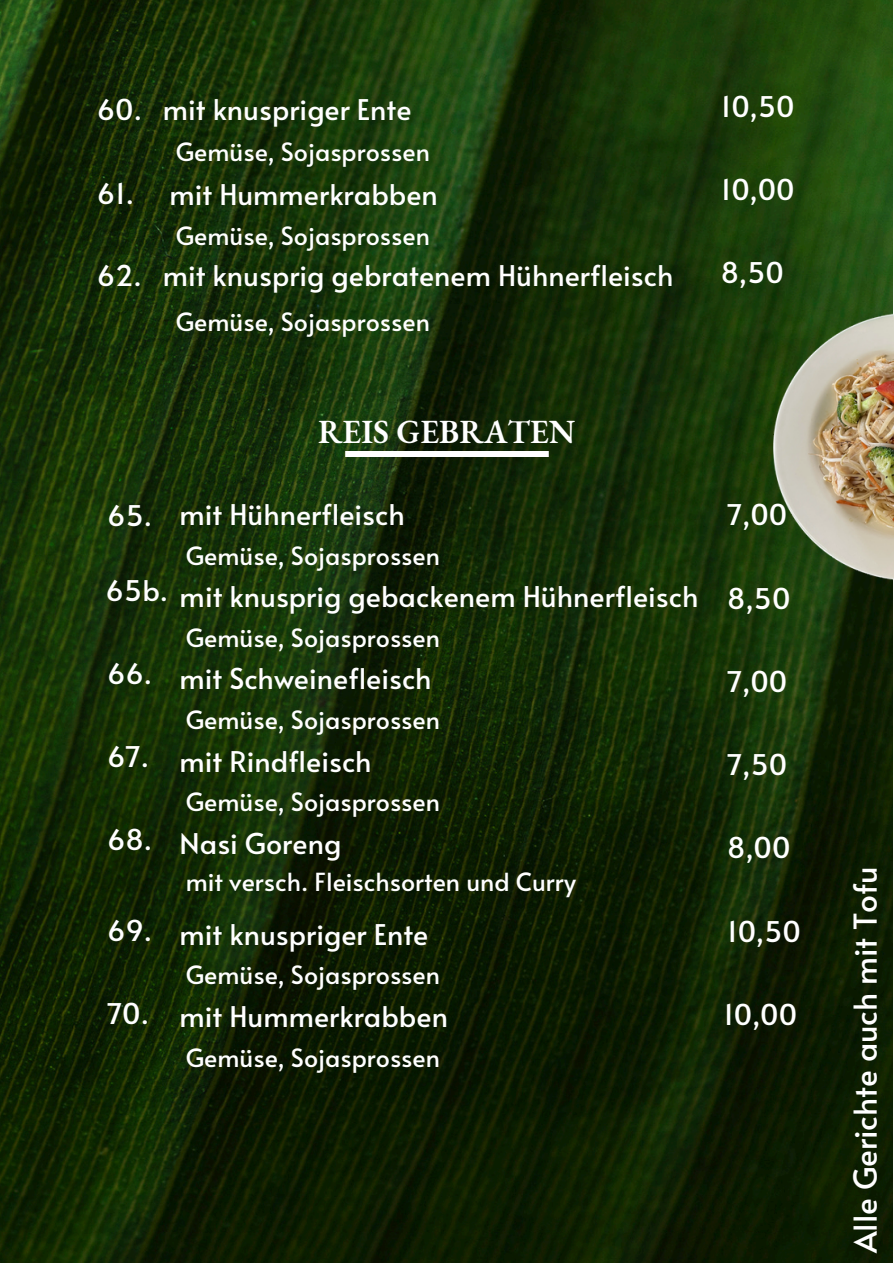
<style>
.page{position:relative;width:894px;height:1264px;background:#fff}
.page>*{position:absolute;margin:0;border:0;box-sizing:border-box;transform-origin:0 0}
.t1{font:600 33px "EB Garamond";color:#fff}
.t2{font:31.5px "Alata";color:#fff}
.t3{font:28.5px "Alata";color:#fff}
.t4{font:24.9px "Alata";color:#fff}
</style>
<div class="page">
<img style="left:0;top:0;width:892px;height:1262px">
<img style="left:773px;top:313px;width:120px;height:267px">
<img style="left:345px;top:451px;width:203px;height:5px">
<h3 class="t3" style="left:97px;top:89px;width:316px">60. mit knuspriger Ente</h3>
<h3 class="t4" style="left:176px;top:134px;width:256px">Gemüse, Sojasprossen</h3>
<p class="t3" style="left:169px;top:174px;width:270px">mit Hummerkrabben</p>
<p class="t4" style="left:176px;top:217px;width:256px">Gemüse, Sojasprossen</p>
<p class="t3" style="left:97px;top:173px;width:39px">61.</p>
<p class="t3" style="left:720px;top:86px;width:75px">10,50</p>
<h1 class="t3" style="left:720px;top:169px;width:75px">10,00</h1>
<h3 class="t3" style="left:97px;top:255px;width:578px">62. mit knusprig gebratenem Hühnerfleisch</h3>
<p class="t3" style="left:720px;top:252px;width:65px">8,50</p>
<h3 class="t4" style="left:176px;top:303px;width:256px">Gemüse, Sojasprossen</h3>
<h3 class="t1" style="left:318px;top:409px;width:259px">REIS GEBRATEN</h3>
<h3 class="t3" style="left:107px;top:495px;width:47px">65.</h3>
<h3 class="t3" style="left:105px;top:570px;width:64px">65b.</h3>
<h3 class="t3" style="left:107px;top:652px;width:47px">66.</h3>
<h3 class="t3" style="left:107px;top:735px;width:43px">67.</h3>
<h3 class="t3" style="left:107px;top:819px;width:47px">68.</h3>
<h3 class="t3" style="left:107px;top:909px;width:47px">69.</h3>
<h3 class="t3" style="left:107px;top:992px;width:43px">70.</h3>
<h3 class="t3" style="left:180px;top:494px;width:226px">mit Hühnerfleisch</h3>
<h3 class="t4" style="left:186px;top:537px;width:256px">Gemüse, Sojasprossen</h3>
<h3 class="t3" style="left:180px;top:576px;width:520px">mit knusprig gebackenem Hühnerfleisch</h3>
<h3 class="t4" style="left:186px;top:619px;width:256px">Gemüse, Sojasprossen</h3>
<h3 class="t3" style="left:180px;top:658px;width:253px">mit Schweinefleisch</h3>
<h3 class="t4" style="left:186px;top:701px;width:256px">Gemüse, Sojasprossen</h3>
<h3 class="t3" style="left:180px;top:740px;width:193px">mit Rindfleisch</h3>
<h3 class="t4" style="left:186px;top:783px;width:256px">Gemüse, Sojasprossen</h3>
<h3 class="t3" style="left:180px;top:822px;width:163px">Nasi Goreng</h3>
<h3 class="t4" style="left:186px;top:863px;width:392px">mit versch. Fleischsorten und Curry</h3>
<h3 class="t3" style="left:180px;top:913px;width:250px">mit knuspriger Ente</h3>
<h3 class="t4" style="left:186px;top:956px;width:256px">Gemüse, Sojasprossen</h3>
<h3 class="t3" style="left:180px;top:995px;width:270px">mit Hummerkrabben</h3>
<h3 class="t4" style="left:186px;top:1039px;width:256px">Gemüse, Sojasprossen</h3>
<h3 class="t3" style="left:727px;top:494px;width:61px">7,00</h3>
<h3 class="t3" style="left:727px;top:577px;width:65px">8,50</h3>
<h3 class="t3" style="left:727px;top:660px;width:61px">7,00</h3>
<p class="t3" style="left:727px;top:743px;width:61px">7,50</p>
<h3 class="t3" style="left:727px;top:827px;width:65px">8,00</h3>
<h3 class="t3" style="left:727px;top:910px;width:75px">10,50</h3>
<h3 class="t3" style="left:723px;top:993px;width:75px">10,00</h3>
<p class="t2" style="left:842px;top:1253px;width:389px;rotate:-90deg">Alle Gerichte auch mit Tofu</p>
</div>
